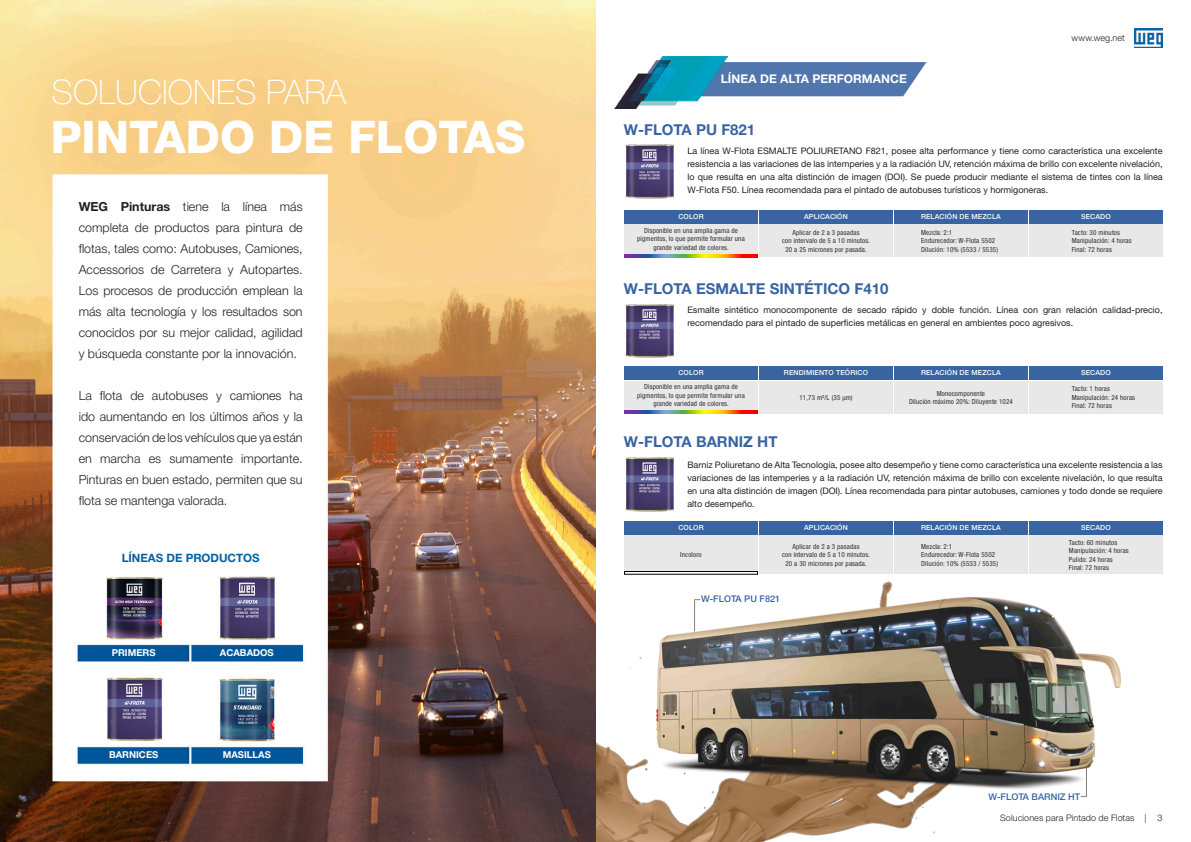
<style>
.page{position:relative;width:1191px;height:842px;background:#fff}
.page>*{position:absolute;margin:0;border:0;box-sizing:border-box;transform-origin:0 0}
.t1{font:800 45px "Helvetica Neue LT Pro";color:#fff}
.t2{font:100 34px "Helvetica Neue LT Pro";color:#fff}
.t3{font:700 15px "Helvetica Neue LT Pro";color:#3864a2}
.t4{font:300 12.5px/21px "Helvetica Neue LT Pro";color:#231f20;text-align:justify}
.t5{font:700 12px "Helvetica Neue LT Pro";letter-spacing:.005em;color:#fff}
.t6{font:700 11.5px "Helvetica Neue LT Pro";color:#0161a3}
.t7{font:700 9.5px "Helvetica Neue LT Pro";color:#fff}
.t8{font:500 9.2px "Helvetica Neue LT Pro";color:#3864a2}
.t9{font:9px/13px "Helvetica Neue LT Pro";color:#231f20;text-align:justify}
._13___Pagination_LEFT_HN45_9pt{font:300 9px "Helvetica Neue LT Pro";letter-spacing:.01em;color:#231f20}
._04___Webaddress_LEFT_HN45_9pt{font:300 9px "Helvetica Neue LT Pro";letter-spacing:.015em;color:#231f20}
.t10{font:condensed 7px "Helvetica Neue LT Pro";letter-spacing:.02em;color:#312f30}
.t11{font:500 7px "Helvetica Neue LT Pro";letter-spacing:.02em;color:#fff}
.s1{font-weight:700}
</style>
<div class="page">
<img style="left:595px;top:429px;width:462px;height:413px">
<svg style="left:727px;top:62px;width:199px;height:34px;background:#5a7db1"></svg>
<img style="left:0;top:0;width:595px;height:842px">
<img style="left:614px;top:57px;width:113px;height:52px">
<div style="left:624px;top:210px;width:133px;height:13px;background:#3864a2"></div>
<div style="left:624px;top:521px;width:133px;height:13px;background:#3864a2"></div>
<div style="left:624px;top:224px;width:133px;height:33px;background:#e9e8e8"></div>
<div style="left:624px;top:535px;width:133px;height:39px;background:#e9e8e8"></div>
<div style="left:759px;top:224px;width:133px;height:33px;background:#e9e8e8"></div>
<div style="left:759px;top:535px;width:133px;height:39px;background:#e9e8e8"></div>
<div style="left:894px;top:224px;width:133px;height:33px;background:#e9e8e8"></div>
<div style="left:894px;top:535px;width:133px;height:39px;background:#e9e8e8"></div>
<div style="left:1029px;top:224px;width:133px;height:33px;background:#e9e8e8"></div>
<div style="left:1029px;top:535px;width:133px;height:39px;background:#e9e8e8"></div>
<div style="left:759px;top:210px;width:133px;height:13px;background:#3864a2"></div>
<div style="left:759px;top:521px;width:133px;height:13px;background:#3864a2"></div>
<div style="left:894px;top:210px;width:133px;height:13px;background:#3864a2"></div>
<div style="left:894px;top:521px;width:133px;height:13px;background:#3864a2"></div>
<div style="left:1029px;top:210px;width:133px;height:13px;background:#3864a2"></div>
<div style="left:1029px;top:521px;width:133px;height:13px;background:#3864a2"></div>
<img style="left:656px;top:597px;width:464px;height:193px">
<hr style="left:694px;top:600px;width:1px;height:31px;background:#867f7c">
<svg style="left:1080px;top:767px;width:7px;height:30px"></svg>
<img style="left:1134px;top:28px;width:28px;height:20px">
<img style="left:624px;top:254px;width:133px;height:3px">
<div style="left:624px;top:571px;width:133px;height:3px;background:#fff;border:1px solid #000"></div>
<img style="left:625px;top:144px;width:50px;height:55px">
<img style="left:624px;top:455px;width:52px;height:57px">
<div style="left:624px;top:366px;width:133px;height:13px;background:#3864a2"></div>
<div style="left:624px;top:381px;width:133px;height:33px;background:#e9e8e8"></div>
<div style="left:759px;top:381px;width:133px;height:33px;background:#e9e8e8"></div>
<div style="left:894px;top:381px;width:133px;height:33px;background:#e9e8e8"></div>
<div style="left:1029px;top:381px;width:133px;height:33px;background:#e9e8e8"></div>
<div style="left:759px;top:366px;width:133px;height:13px;background:#3864a2"></div>
<div style="left:894px;top:366px;width:133px;height:13px;background:#3864a2"></div>
<div style="left:1029px;top:366px;width:133px;height:13px;background:#3864a2"></div>
<img style="left:625px;top:304px;width:50px;height:54px">
<img style="left:624px;top:411px;width:133px;height:3px">
<p class="t2" style="left:52px;top:72px;width:296px">SOLUCIONES PARA</p>
<p class="t1" style="left:51px;top:110px;width:476px">PINTADO DE FLOTAS</p>
<p class="t4" style="left:79px;top:196px;width:225px"><span class="s1">WEG Pinturas</span> tiene la línea más completa de productos para pintura de flotas, tales como: Autobuses, Camiones, Accessorios de Carretera y Autopartes.<br>Los procesos de producción emplean la más alta tecnología y los resultados son conocidos por su mejor calidad, agilidad y búsqueda constante por la innovación.</p>
<p class="t4" style="left:79px;top:385px;width:225px">La flota de autobuses y camiones ha ido aumentando en los últimos años y la conservación de los vehículos que ya están en marcha es sumamente importante.<br>Pinturas en buen estado, permiten que su flota se mantenga valorada.</p>
<p class="t6" style="left:122px;top:551px;width:139px">LÍNEAS DE PRODUCTOS</p>
<p class="t7" style="left:112px;top:646px;width:45px">PRIMERS</p>
<p class="t7" style="left:109px;top:748px;width:51px">BARNICES</p>
<p class="t7" style="left:220px;top:646px;width:55px">ACABADOS</p>
<p class="t7" style="left:223px;top:748px;width:50px">MASILLAS</p>
<p class="t5" style="left:721px;top:72px;width:187px">LÍNEA DE ALTA PERFORMANCE</p>
<p class="t3" style="left:624px;top:120px;width:133px">W-FLOTA PU F821</p>
<p class="_04___Webaddress_LEFT_HN45_9pt" style="left:1071px;top:32px;width:55px">www.weg.net</p>
<p class="t9" style="left:687px;top:144px;width:477px">La línea W-Flota ESMALTE POLIURETANO F821, posee alta performance y tiene como característica una excelente resistencia a las variaciones de las intemperies y a la radiación UV, retención máxima de brillo con excelente nivelación, lo que resulta en una alta distinción de imagen (DOI). Se puede producir mediante el sistema de tintes con la línea W-Flota F50. Línea recomendada para el pintado de autobuses turísticos y hormigoneras.</p>
<p class="t11" style="left:678px;top:212px;width:27px">COLOR</p>
<p class="t10" style="left:644px;top:226px;width:95px">Disponible en una amplia gama de</p>
<p class="t10" style="left:637px;top:235px;width:109px">pigmentos, lo que permite formular una</p>
<p class="t10" style="left:653px;top:243px;width:77px">grande variedad de colores.</p>
<p class="t11" style="left:804px;top:212px;width:45px">APLICACIÓN</p>
<p class="t10" style="left:792px;top:228px;width:69px">Aplicar de 2 a 3 pasadas</p>
<p class="t10" style="left:782px;top:237px;width:89px">con intervalo de 5 a 10 minutos.</p>
<p class="t10" style="left:785px;top:245px;width:83px">20 a 25 micrones por pasada.</p>
<p class="t11" style="left:921px;top:212px;width:81px">RELACIÓN DE MEZCLA</p>
<p class="t10" style="left:921px;top:228px;width:33px">Mezcla: 2:1</p>
<p class="t10" style="left:921px;top:237px;width:75px">Endurecedor: W-Flota 5502</p>
<p class="t10" style="left:921px;top:245px;width:78px">Dilución: 10% (5533 / 5535)</p>
<p class="t11" style="left:1081px;top:212px;width:31px">SECADO</p>
<p class="t10" style="left:1071px;top:228px;width:50px">Tacto: 30 minutos</p>
<p class="t10" style="left:1071px;top:237px;width:61px">Manipulación: 4 horas</p>
<p class="t10" style="left:1071px;top:245px;width:42px">Final: 72 horas</p>
<p class="t3" style="left:624px;top:280px;width:266px">W-FLOTA ESMALTE SINTÉTICO F410</p>
<p class="t9" style="left:687px;top:303px;width:477px">Esmalte sintético monocomponente de secado rápido y doble función. Línea con gran relación calidad-precio, recomendado para el pintado de superficies metálicas en general en ambientes poco agresivos.</p>
<p class="t11" style="left:678px;top:369px;width:27px">COLOR</p>
<p class="t10" style="left:644px;top:383px;width:95px">Disponible en una amplia gama de</p>
<p class="t10" style="left:637px;top:391px;width:109px">pigmentos, lo que permite formular una</p>
<p class="t10" style="left:653px;top:399px;width:77px">grande variedad de colores.</p>
<p class="t11" style="left:784px;top:369px;width:86px">RENDIMIENTO TEÓRICO</p>
<p class="t11" style="left:921px;top:369px;width:81px">RELACIÓN DE MEZCLA</p>
<p class="t11" style="left:1081px;top:369px;width:31px">SECADO</p>
<p class="t10" style="left:799px;top:393px;width:55px">11,73 m²/L (35 μm)</p>
<p class="t10" style="left:937px;top:389px;width:50px">Monocomponente</p>
<p class="t10" style="left:909px;top:397px;width:105px">Dilución máximo 20%: Diluyente 1024</p>
<p class="t10" style="left:1071px;top:385px;width:40px">Tacto: 1 horas</p>
<p class="t10" style="left:1071px;top:393px;width:65px">Manipulación: 24 horas</p>
<p class="t10" style="left:1071px;top:402px;width:42px">Final: 72 horas</p>
<p class="t3" style="left:624px;top:432px;width:155px">W-FLOTA BARNIZ HT</p>
<p class="t9" style="left:687px;top:458px;width:477px">Barniz Poliuretano de Alta Tecnología, posee alto desempeño y tiene como característica una excelente resistencia a las variaciones de las intemperies y a la radiación UV, retención máxima de brillo con excelente nivelación, lo que resulta en una alta distinción de imagen (DOI). Línea recomendada para pintar autobuses, camiones y todo donde se requiere alto desempeño.</p>
<p class="t11" style="left:678px;top:523px;width:27px">COLOR</p>
<p class="t10" style="left:680px;top:551px;width:23px">Incoloro</p>
<p class="t11" style="left:804px;top:523px;width:45px">APLICACIÓN</p>
<p class="t10" style="left:792px;top:542px;width:69px">Aplicar de 2 a 3 pasadas</p>
<p class="t10" style="left:782px;top:551px;width:89px">con intervalo de 5 a 10 minutos.</p>
<p class="t10" style="left:785px;top:559px;width:83px">20 a 30 micrones por pasada.</p>
<p class="t8" style="left:701px;top:593px;width:81px">W-FLOTA PU F821</p>
<p class="t11" style="left:921px;top:523px;width:81px">RELACIÓN DE MEZCLA</p>
<p class="t10" style="left:921px;top:542px;width:33px">Mezcla: 2:1</p>
<p class="t10" style="left:921px;top:551px;width:75px">Endurecedor: W-Flota 5502</p>
<p class="t10" style="left:921px;top:559px;width:78px">Dilución: 10% (5533 / 5535)</p>
<p class="t11" style="left:1081px;top:523px;width:31px">SECADO</p>
<p class="t10" style="left:1069px;top:538px;width:50px">Tacto: 60 minutos</p>
<p class="t10" style="left:1069px;top:547px;width:61px">Manipulación: 4 horas</p>
<p class="t10" style="left:1069px;top:555px;width:45px">Pulido: 24 horas</p>
<p class="t10" style="left:1069px;top:563px;width:42px">Final: 72 horas</p>
<p class="t8" style="left:988px;top:791px;width:93px">W-FLOTA BARNIZ HT</p>
<p class="_13___Pagination_LEFT_HN45_9pt" style="left:1000px;top:812px;width:148px">Soluciones para Pintado de Flotas |</p>
<p class="_13___Pagination_LEFT_HN45_9pt" style="left:1157px;top:812px;width:7px">3</p>
</div>
